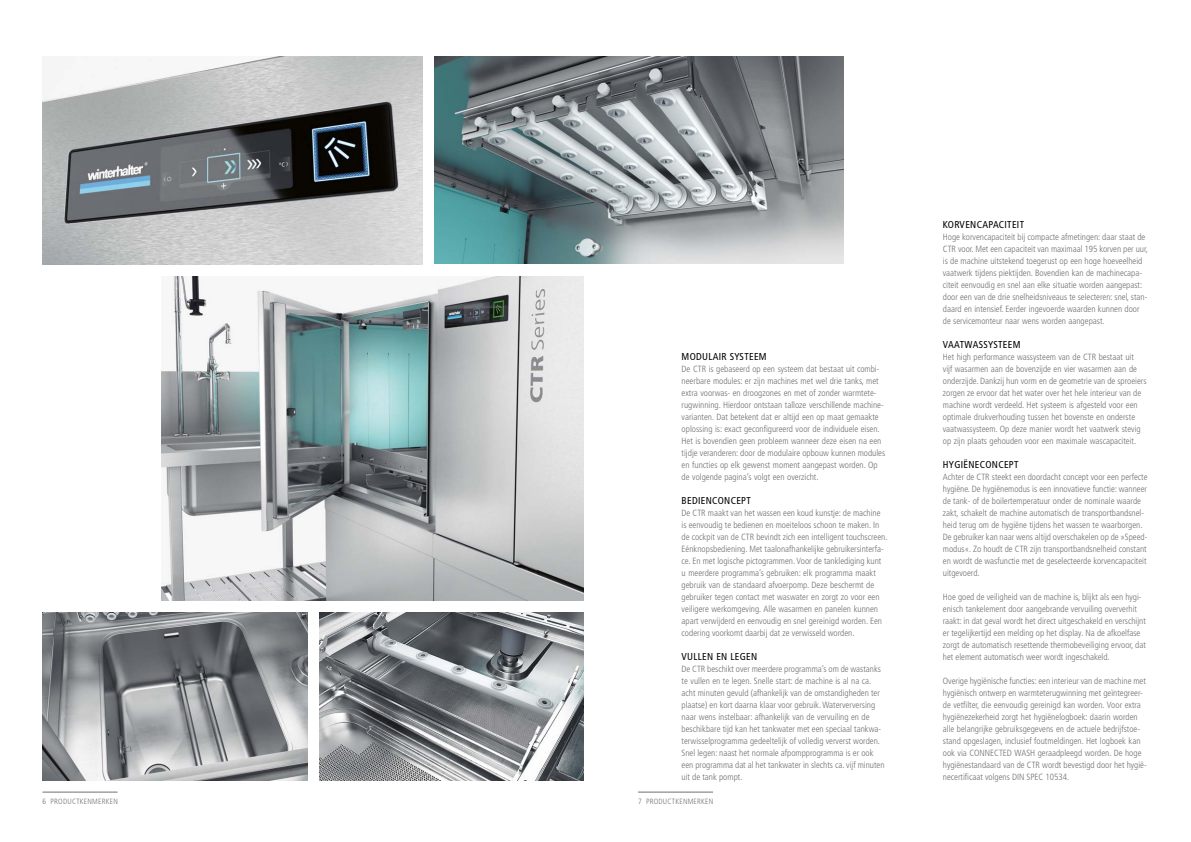
<style>
.page{position:relative;width:1191px;height:842px;background:#fff}
.page>*{position:absolute;margin:0;border:0;box-sizing:border-box;transform-origin:0 0}
.t1{font:condensed 10px "Frutiger LT Pro";letter-spacing:.03em;color:#000}
.t2{font:300 condensed 9px/12px "Frutiger LT Pro";color:#6f7070}
.t3{font:300 condensed 7.6px "Frutiger LT Pro";letter-spacing:.03em;color:#6f7070}
</style>
<div class="page">
<img style="left:43px;top:612px;width:264px;height:168px">
<img style="left:319px;top:612px;width:264px;height:168px">
<img style="left:434px;top:57px;width:409px;height:207px">
<img style="left:43px;top:57px;width:379px;height:207px">
<img style="left:161px;top:276px;width:422px;height:324px">
<hr style="left:43px;top:792px;width:74px;height:1px;background:#6f7070">
<hr style="left:638px;top:792px;width:75px;height:1px;background:#6f7070">
<p class="t1" style="left:681px;top:351px;width:87px">MODULAIR SYSTEEM</p>
<p class="t2" style="left:681px;top:363px;width:205px">De CTR is gebaseerd op een systeem dat bestaat uit combi&shy;neerbare modules: er zijn machines met wel drie tanks, met extra voorwas- en droogzones en met of zonder warmtete&shy;rugwinning. Hierdoor ontstaan talloze verschillende machine&shy;varianten. Dat betekent dat er altijd een op maat gemaakte oplossing is: exact geconfigureerd voor de individuele eisen.<br>Het is bovendien geen probleem wanneer deze eisen na een tijdje veranderen: door de modulaire opbouw kunnen modules en functies op elk gewenst moment aangepast worden. Op de volgende pagina’s volgt een overzicht.</p>
<p class="t1" style="left:681px;top:495px;width:71px">BEDIENCONCEPT</p>
<p class="t2" style="left:681px;top:507px;width:207px">De CTR maakt van het wassen een koud kunstje: de machine is eenvoudig te bedienen en moeiteloos schoon te maken. In de cockpit van de CTR bevindt zich een intelligent touchscreen.<br>Eénknopsbediening. Met taalonafhankelijke gebruikersinterfa&shy;ce. En met logische pictogrammen. Voor de tanklediging kunt u meerdere programma’s gebruiken: elk programma maakt gebruik van de standaard afvoerpomp. Deze beschermt de gebruiker tegen contact met waswater en zorgt zo voor een veiligere werkomgeving. Alle wasarmen en panelen kunnen apart verwijderd en eenvoudig en snel gereinigd worden. Een codering voorkomt daarbij dat ze verwisseld worden.</p>
<p class="t1" style="left:681px;top:651px;width:77px">VULLEN EN LEGEN</p>
<p class="t2" style="left:681px;top:663px;width:204px">De CTR beschikt over meerdere programma’s om de wastanks te vullen en te legen. Snelle start: de machine is al na ca. acht minuten gevuld (afhankelijk van de omstandigheden ter plaatse) en kort daarna klaar voor gebruik. Waterverversing naar wens instelbaar: afhankelijk van de vervuiling en de beschikbare tijd kan het tankwater met een speciaal tankwa&shy;terwisselprogramma gedeeltelijk of volledig ververst worden.<br>Snel legen: naast het normale afpompprogramma is er ook een programma dat al het tankwater in slechts ca. vijf minuten uit de tank pompt.</p>
<p class="t3" style="left:43px;top:797px;width:77px">6 PRODUCTKENMERKEN</p>
<p class="t3" style="left:638px;top:797px;width:77px">7 PRODUCTKENMERKEN</p>
<p class="t1" style="left:943px;top:219px;width:83px">KORVENCAPACITEIT</p>
<p class="t2" style="left:943px;top:231px;width:206px">Hoge korvencapaciteit bij compacte afmetingen: daar staat de CTR voor. Met een capaciteit van maximaal 195 korven per uur, is de machine uitstekend toegerust op een hoge hoeveelheid vaatwerk tijdens piektijden. Bovendien kan de machinecapa&shy;citeit eenvoudig en snel aan elke situatie worden aangepast: door een van de drie snelheidsniveaus te selecteren: snel, stan&shy;daard en intensief. Eerder ingevoerde waarden kunnen door de servicemonteur naar wens worden aangepast.</p>
<p class="t1" style="left:943px;top:339px;width:79px">VAATWASSYSTEEM</p>
<p class="t2" style="left:943px;top:351px;width:205px">Het high performance wassysteem van de CTR bestaat uit<br>vijf wasarmen aan de bovenzijde en vier wasarmen aan de onderzijde. Dankzij hun vorm en de geometrie van de sproeiers zorgen ze ervoor dat het water over het hele interieur van de machine wordt verdeeld. Het systeem is afgesteld voor een optimale drukverhouding tussen het bovenste en onderste vaatwassysteem. Op deze manier wordt het vaatwerk stevig op zijn plaats gehouden voor een maximale wascapaciteit.</p>
<p class="t1" style="left:943px;top:459px;width:77px">HYGIËNECONCEPT</p>
<p class="t2" style="left:943px;top:471px;width:206px">Achter de CTR steekt een doordacht concept voor een perfecte hygiëne. De hygiënemodus is een innovatieve functie: wanneer de tank- of de boilertemperatuur onder de nominale waarde zakt, schakelt de machine automatisch de transportbandsnel&shy;heid terug om de hygiëne tijdens het wassen te waarborgen.<br>De gebruiker kan naar wens altijd overschakelen op de »Speed&shy;modus«. Zo houdt de CTR zijn transportbandsnelheid constant en wordt de wasfunctie met de geselecteerde korvencapaciteit uitgevoerd.</p>
<p class="t2" style="left:943px;top:591px;width:204px">Hoe goed de veiligheid van de machine is, blijkt als een hygi&shy;ënisch tankelement door aangebrande vervuiling oververhit raakt: in dat geval wordt het direct uitgeschakeld en verschijnt er tegelijkertijd een melding op het display. Na de afkoelfase zorgt de automatisch resettende thermobeveiliging ervoor, dat het element automatisch weer wordt ingeschakeld.</p>
<p class="t2" style="left:943px;top:675px;width:205px">Overige hygiënische functies: een interieur van de machine met hygiënisch ontwerp en warmteterugwinning met geïntegreer&shy;de vetfilter, die eenvoudig gereinigd kan worden. Voor extra hygiënezekerheid zorgt het hygiënelogboek: daarin worden alle belangrijke gebruiksgegevens en de actuele bedrijfstoe&shy;stand opgeslagen, inclusief foutmeldingen. Het logboek kan ook via CONNECTED WASH geraadpleegd worden. De hoge hygiënestandaard van de CTR wordt bevestigd door het hygië&shy;necertificaat volgens DIN SPEC 10534.</p>
</div>
